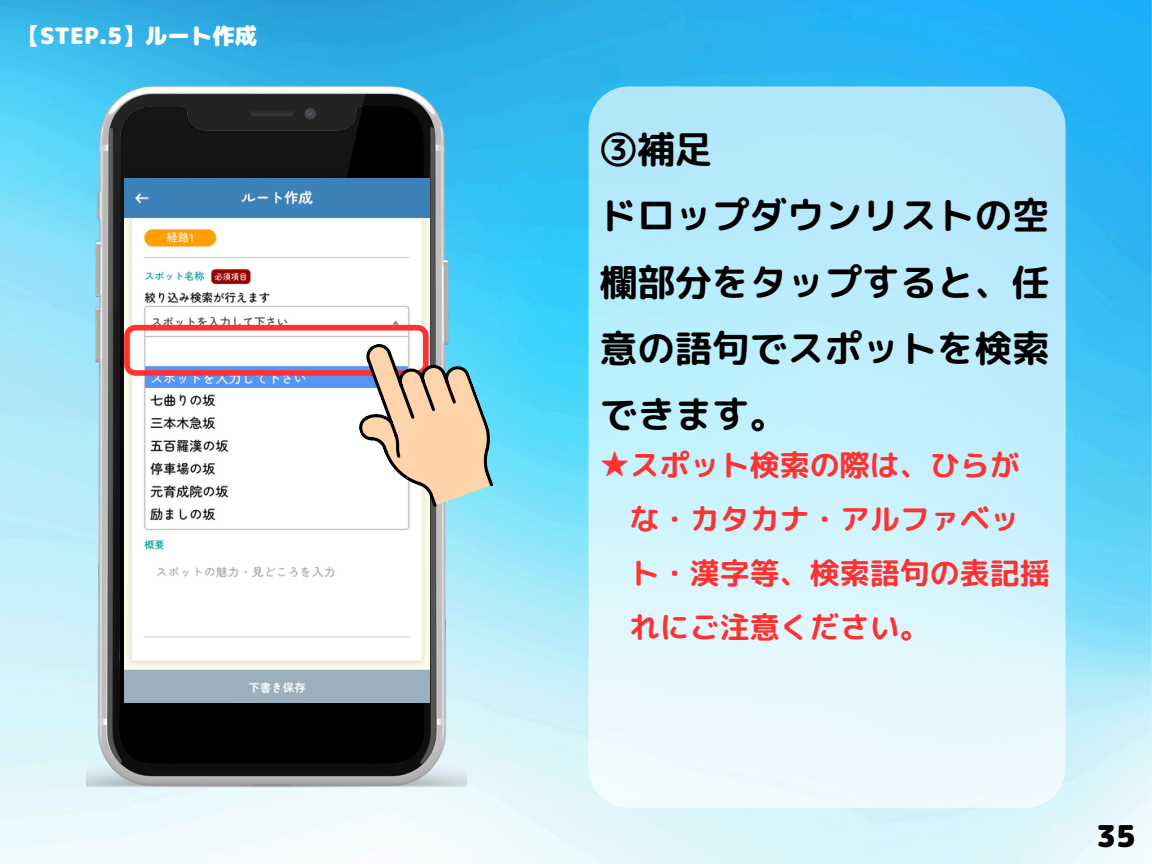
<style>
.page{position:relative;width:1152px;height:864px;background:#fff}
.page>*{position:absolute;margin:0;border:0;box-sizing:border-box;transform-origin:0 0}
.t1{font:37.5px/66.3px "rounded mplus 1 p bold";color:#000}
.t2{font:30px/54px "rounded mplus 1 p bold";color:#ff3131}
.t3{font:30px "rounded mplus 1 p black";color:#000}
.t4{font:22.5px "rounded mplus 1 p black";color:#fff}
</style>
<div class="page">
<img style="left:0;top:0;width:1152px;height:864px">
<svg style="left:589px;top:86px;width:477px;height:722px;background:#caf0fc"></svg>
<img style="left:86px;top:86px;width:381px;height:701px">
<img style="left:124px;top:179px;width:305px;height:524px">
<svg style="left:124px;top:318px;width:384px;height:205px"></svg>
<p class="t4" style="left:18px;top:20px;width:241px">【STEP.5】ルート作成</p>
<p class="t1" style="left:600px;top:115px;width:451px">③補足<br>ドロップダウンリストの空欄部分をタップすると、任意の語句でスポットを検索できます。</p>
<p class="t2" style="left:630px;top:438px;width:421px;text-indent:-30px">★スポット検索の際は、ひらがな・カタカナ・アルファベット・漢字等、検索語句の表記揺れにご注意ください。</p>
<h1 class="t3" style="left:1096px;top:815px;width:41px">35</h1>
</div>
